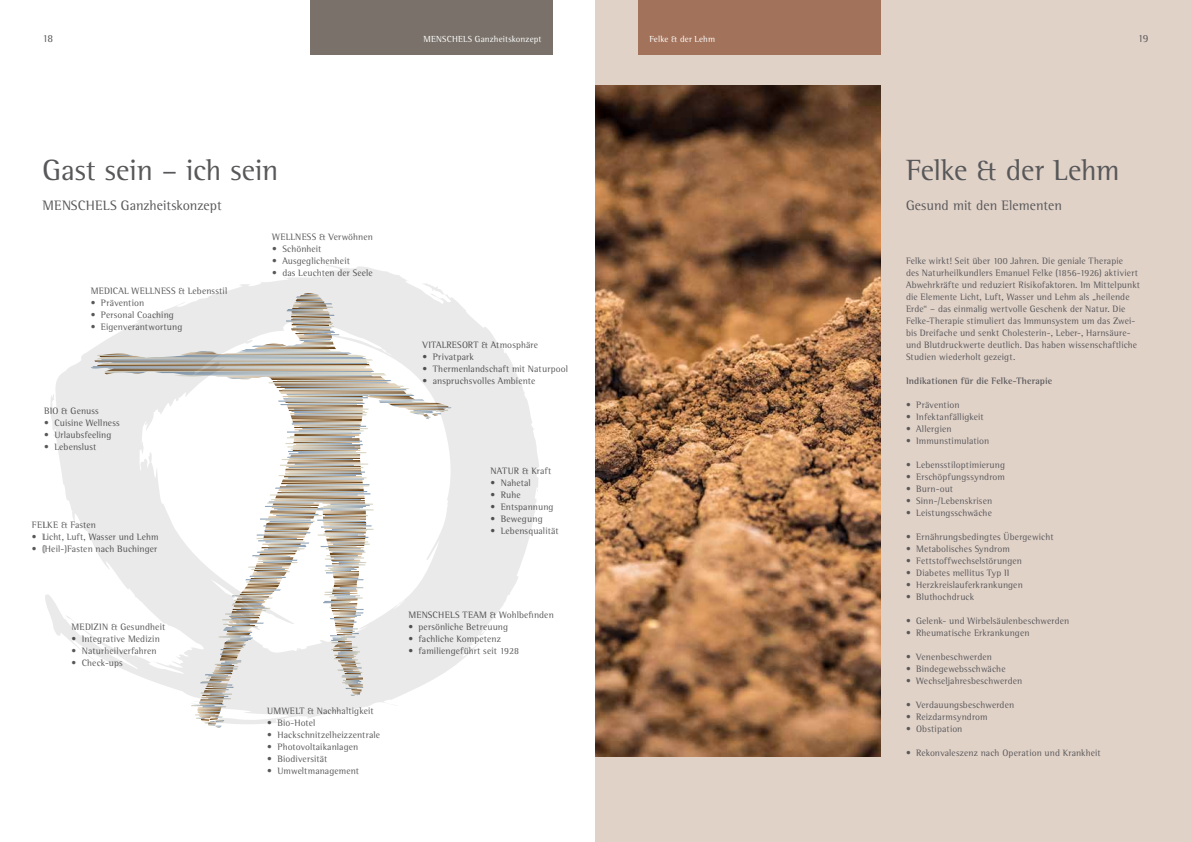
<style>
.page{position:relative;width:1191px;height:842px;background:#fff}
.page>*{position:absolute;margin:0;border:0;box-sizing:border-box;transform-origin:0 0}
.t1{font:30px "Rotis Semi Serif Std";letter-spacing:-.005em;color:#58585a}
.t2{font:14px "Rotis Semi Serif Std";color:#58585a}
.t3{font:11px "Rotis Semi Serif Std";color:#58585a}
.t4{font:9.5px/12px "Rotis Semi Serif Std";letter-spacing:.015em;color:#58585a}
.t5{font:700 9.5px "Rotis Semi Serif Std";letter-spacing:.005em;color:#58585a}
.t6{font:9px "Rotis Semi Serif Std";letter-spacing:.01em;color:#fff}
</style>
<div class="page">
<div style="left:595px;top:0;width:596px;height:842px;background:#e1d2c8"></div>
<div style="left:310px;top:0;width:243px;height:54px;background:#7a726a"></div>
<div style="left:638px;top:0;width:242px;height:54px;background:#a3725a"></div>
<img style="left:595px;top:85px;width:285px;height:672px">
<svg style="left:45px;top:265px;width:494px;height:460px"></svg>
<p class="t3" style="left:43px;top:32px;width:12px">18</p>
<p class="t6" style="left:423px;top:34px;width:120px">MENSCHELS Ganzheitskonzept</p>
<p class="t6" style="left:649px;top:34px;width:67px">Felke &amp; der Lehm</p>
<p class="t3" style="left:1137px;top:32px;width:12px">19</p>
<h1 class="t1" style="left:43px;top:152px;width:237px">Gast sein – ich sein</h1>
<h2 class="t2" style="left:43px;top:197px;width:181px">MENSCHELS Ganzheitskonzept</h2>
<p class="t4" style="left:91px;top:285px;width:138px">MEDICAL WELLNESS &amp; Lebensstil</p>
<p class="t4" style="left:91px;top:297px;width:55px">• Prävention</p>
<p class="t4" style="left:91px;top:309px;width:85px">• Personal Coaching</p>
<p class="t4" style="left:91px;top:321px;width:93px">• Eigenverantwortung</p>
<p class="t4" style="left:44px;top:405px;width:56px">BIO &amp; Genuss</p>
<p class="t4" style="left:44px;top:417px;width:77px">• Cuisine Wellness</p>
<p class="t4" style="left:44px;top:429px;width:69px">• Urlaubsfeeling</p>
<p class="t4" style="left:44px;top:441px;width:54px">• Lebenslust</p>
<p class="t4" style="left:32px;top:519px;width:66px">FELKE &amp; Fasten</p>
<p class="t4" style="left:32px;top:531px;width:128px">• Licht, Luft, Wasser und Lehm</p>
<p class="t4" style="left:32px;top:543px;width:127px">• (Heil-)Fasten nach Buchinger</p>
<p class="t4" style="left:72px;top:621px;width:95px">MEDIZIN &amp; Gesundheit</p>
<p class="t4" style="left:72px;top:633px;width:90px">• Integrative Medizin</p>
<p class="t4" style="left:72px;top:645px;width:87px">• Naturheilverfahren</p>
<p class="t4" style="left:72px;top:657px;width:53px">• Check-ups</p>
<p class="t4" style="left:272px;top:231px;width:102px">WELLNESS &amp; Verwöhnen</p>
<p class="t4" style="left:272px;top:243px;width:51px">• Schönheit</p>
<p class="t4" style="left:272px;top:255px;width:79px">• Ausgeglichenheit</p>
<p class="t4" style="left:272px;top:267px;width:102px">• das Leuchten der Seele</p>
<p class="t4" style="left:267px;top:705px;width:108px">UMWELT &amp; Nachhaltigkeit</p>
<p class="t4" style="left:267px;top:717px;width:50px">• Bio-Hotel</p>
<p class="t4" style="left:267px;top:729px;width:114px">• Hackschnitzelheizzentrale</p>
<p class="t4" style="left:267px;top:741px;width:92px">• Photovoltaikanlagen</p>
<p class="t4" style="left:267px;top:753px;width:62px">• Biodiversität</p>
<p class="t4" style="left:267px;top:765px;width:93px">• Umweltmanagement</p>
<p class="t4" style="left:422px;top:339px;width:117px">VITALRESORT &amp; Atmosphäre</p>
<p class="t4" style="left:422px;top:351px;width:53px">• Privatpark</p>
<p class="t4" style="left:422px;top:363px;width:147px">• Thermenlandschaft mit Naturpool</p>
<p class="t4" style="left:422px;top:375px;width:114px">• anspruchsvolles Ambiente</p>
<p class="t4" style="left:490px;top:465px;width:62px">NATUR &amp; Kraft</p>
<p class="t4" style="left:490px;top:477px;width:42px">• Nahetal</p>
<p class="t4" style="left:490px;top:489px;width:32px">• Ruhe</p>
<p class="t4" style="left:490px;top:501px;width:64px">• Entspannung</p>
<p class="t4" style="left:490px;top:513px;width:54px">• Bewegung</p>
<p class="t4" style="left:490px;top:525px;width:70px">• Lebensqualität</p>
<p class="t4" style="left:408px;top:609px;width:147px">MENSCHELS TEAM &amp; Wohlbefinden</p>
<p class="t4" style="left:408px;top:621px;width:101px">• persönliche Betreuung</p>
<p class="t4" style="left:408px;top:633px;width:94px">• fachliche Kompetenz</p>
<p class="t4" style="left:408px;top:645px;width:112px">• familiengeführt seit 1928</p>
<h1 class="t1" style="left:906px;top:152px;width:215px">Felke &amp; der Lehm</h1>
<h2 class="t2" style="left:906px;top:197px;width:157px">Gesund mit den Elementen</h2>
<p class="t4" style="left:906px;top:255px;width:236px">Felke wirkt! Seit über 100 Jahren. Die geniale Therapie<br>des Naturheilkundlers Emanuel Felke (1856-1926) aktiviert Abwehrkräfte und reduziert Risikofaktoren. Im Mittelpunkt die Elemente Licht, Luft, Wasser und Lehm als „heilende Erde“ – das einmalig wertvolle Geschenk der Natur. Die Felke-Therapie stimuliert das Immunsystem um das Zwei&shy;bis Dreifache und senkt Cholesterin-, Leber-, Harnsäure&shy;und Blutdruckwerte deutlich. Das haben wissenschaftliche Studien wiederholt gezeigt.</p>
<p class="t5" style="left:906px;top:375px;width:148px">Indikationen für die Felke-Therapie</p>
<p class="t4" style="left:906px;top:399px;width:55px">• Prävention</p>
<p class="t4" style="left:906px;top:411px;width:79px">• Infektanfälligkeit</p>
<p class="t4" style="left:906px;top:423px;width:47px">• Allergien</p>
<p class="t4" style="left:906px;top:435px;width:85px">• Immunstimulation</p>
<p class="t4" style="left:906px;top:459px;width:100px">• Lebensstiloptimierung</p>
<p class="t4" style="left:906px;top:471px;width:100px">• Erschöpfungssyndrom</p>
<p class="t4" style="left:906px;top:483px;width:49px">• Burn-out</p>
<p class="t4" style="left:906px;top:495px;width:88px">• Sinn-/Lebenskrisen</p>
<p class="t4" style="left:906px;top:507px;width:87px">• Leistungsschwäche</p>
<p class="t4" style="left:906px;top:531px;width:149px">• Ernährungsbedingtes Übergewicht</p>
<p class="t4" style="left:906px;top:543px;width:105px">• Metabolisches Syndrom</p>
<p class="t4" style="left:906px;top:555px;width:117px">• Fettstoffwechselstörungen</p>
<p class="t4" style="left:906px;top:567px;width:105px">• Diabetes mellitus Typ II</p>
<p class="t4" style="left:906px;top:579px;width:118px">• Herzkreislauferkrankungen</p>
<p class="t4" style="left:906px;top:591px;width:70px">• Bluthochdruck</p>
<p class="t4" style="left:906px;top:615px;width:165px">• Gelenk- und Wirbelsäulenbeschwerden</p>
<p class="t4" style="left:906px;top:627px;width:125px">• Rheumatische Erkrankungen</p>
<p class="t4" style="left:906px;top:651px;width:87px">• Venenbeschwerden</p>
<p class="t4" style="left:906px;top:663px;width:101px">• Bindegewebsschwäche</p>
<p class="t4" style="left:906px;top:675px;width:118px">• Wechseljahresbeschwerden</p>
<p class="t4" style="left:906px;top:699px;width:110px">• Verdauungsbeschwerden</p>
<p class="t4" style="left:906px;top:711px;width:83px">• Reizdarmsyndrom</p>
<p class="t4" style="left:906px;top:723px;width:58px">• Obstipation</p>
<p class="t4" style="left:906px;top:747px;width:196px">• Rekonvaleszenz nach Operation und Krankheit</p>
</div>
